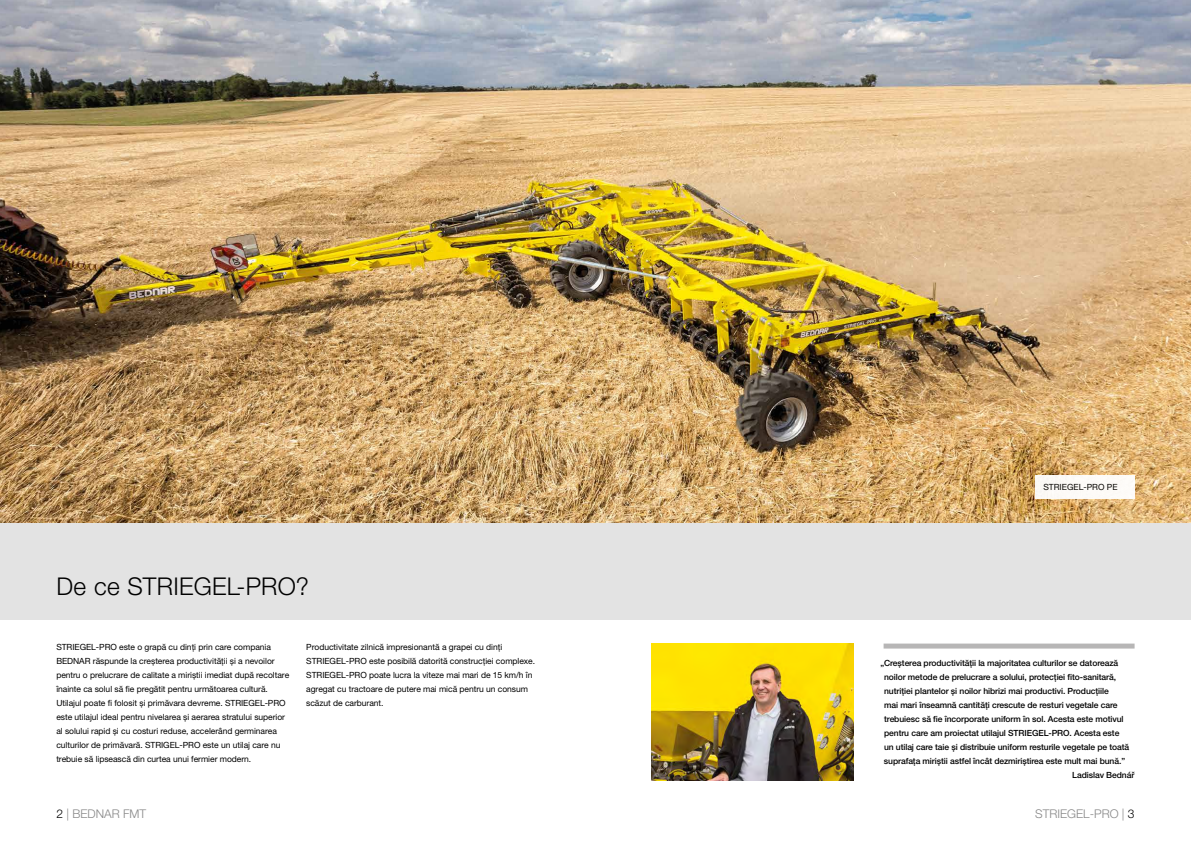
<style>
.page{position:relative;width:1191px;height:842px;background:#fff}
.page>*{position:absolute;margin:0;border:0;box-sizing:border-box;transform-origin:0 0}
.Nadpis_1{font:300 24.5px "Helvetica Neue LT Pro";letter-spacing:.01em;color:#000}
.t1{font:300 12px "Helvetica Neue LT Pro";color:#878787}
.Základní_text{font:8.5px/14px "Helvetica Neue LT Pro";letter-spacing:-.005em;color:#000}
.Reference_citace{font:500 8.5px "Helvetica Neue LT Pro";letter-spacing:-.01em;color:#000}
.s1{color:#000}
</style>
<div class="page">
<img style="left:0;top:0;width:1191px;height:523px">
<img style="left:652px;top:644px;width:201px;height:136px">
<div style="left:0;top:523px;width:1191px;height:96px;background:#e3e3e3"></div>
<div style="left:1035px;top:476px;width:99px;height:23px;background:#fdfaf7"></div>
<div style="left:883px;top:643px;width:251px;height:5px;background:#b7b6b6"></div>
<p class="Nadpis_1" style="left:56px;top:572px;width:254px">De ce STRIEGEL‑PRO?</p>
<p class="Základní_text" style="left:56px;top:640px;width:234px">STRIEGEL‑PRO este o grapă cu dinți prin care compania BEDNAR răspunde la creșterea productivității și a nevoilor pentru o prelucrare de calitate a miriștii imediat după recoltare înainte ca solul să fie pregătit pentru următoarea cultură.<br>Utilajul poate fi folosit și primăvara devreme. STRIEGEL‑PRO este utilajul ideal pentru nivelarea și aerarea stratului superior al solului rapid și cu costuri reduse, accelerând germinarea culturilor de primăvară. STRIGEL‑PRO este un utilaj care nu trebuie să lipsească din curtea unui fermier modern.</p>
<p class="Základní_text" style="left:306px;top:640px;width:230px">Productivitate zilnică impresionantă a grapei cu dinți STRIEGEL‑PRO este posibilă datorită construcției complexe.<br>STRIEGEL‑PRO poate lucra la viteze mai mari de 15 km/h în agregat cu tractoare de putere mai mică pentru un consum scăzut de carburant.</p>
<p class="Základní_text" style="left:1043px;top:480px;width:76px">STRIEGEL‑PRO PE</p>
<p class="Reference_citace" style="left:880px;top:657px;width:239px">„Creșterea productivității la majoritatea culturilor se datorează</p>
<p class="Reference_citace" style="left:884px;top:671px;width:233px">noilor metode de prelucrare a solului, protecției fito-‑sanitară,</p>
<p class="Reference_citace" style="left:884px;top:685px;width:226px">nutriției plantelor și noilor hibrizi mai productivi. Producțiile</p>
<p class="Reference_citace" style="left:884px;top:699px;width:235px">mai mari înseamnă cantități crescute de resturi vegetale care</p>
<p class="Reference_citace" style="left:884px;top:713px;width:241px">trebuiesc să fie încorporate uniform în sol. Acesta este motivul</p>
<p class="Reference_citace" style="left:884px;top:727px;width:237px">pentru care am proiectat utilajul STRIEGEL-‑ PRO. Acesta este</p>
<p class="Reference_citace" style="left:884px;top:741px;width:247px">un utilaj care taie și distribuie uniform resturile vegetale pe toată</p>
<p class="Reference_citace" style="left:884px;top:755px;width:243px">suprafața miriștii astfel încât dezmiriștirea este mult mai bună.”</p>
<p class="Reference_citace" style="left:1072px;top:769px;width:64px">Ladislav Bednář</p>
<h2 class="t1" style="left:56px;top:806px;width:91px"><span class="s1">2</span> | BEDNAR FMT</h2>
<h2 class="t1" style="left:1035px;top:806px;width:101px">STRIEGEL‑PRO | <span class="s1">3</span></h2>
</div>
